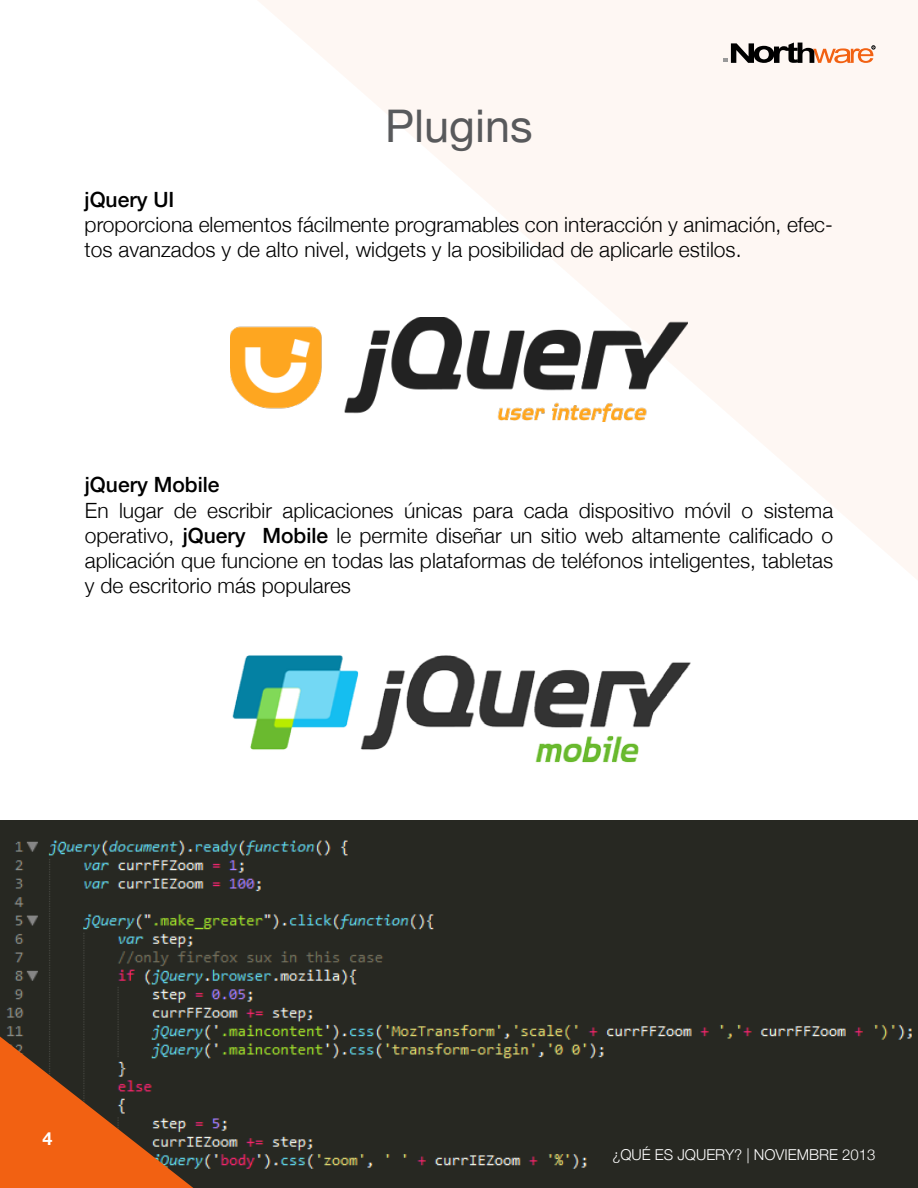
<style>
.page{position:relative;width:918px;height:1188px;background:#fff}
.page>*{position:absolute;margin:0;border:0;box-sizing:border-box;transform-origin:0 0}
.t1{font:45px "Helvetica Neue";color:#58595b}
.t2{font:300 21px/25.2px "Helvetica Neue";color:#000}
.t3{font:500 21px "Helvetica Neue";color:#000}
.t4{font:700 18px "Helvetica Neue";color:#fff}
.t5{font:300 15px "Helvetica Neue";color:#fff}
.s1{font-weight:500}
</style>
<div class="page">
<svg style="left:258px;top:0;width:660px;height:580px;fill:#fef7f3"></svg>
<svg style="left:723px;top:43px;width:152px;height:20px"></svg>
<img style="left:231px;top:318px;width:457px;height:104px">
<img style="left:232px;top:578px;width:528px;height:185px">
<img style="left:0;top:836px;width:918px;height:352px">
<svg style="left:0;top:1014px;width:219px;height:174px;background:#7a4321"></svg>
<div style="left:0;top:820px;width:918px;height:16px;background:#272822"></div>
<h1 class="t1" style="left:385px;top:94px;width:149px">Plugins</h1>
<p class="t3" style="left:85px;top:183px;width:91px">jQuery UI</p>
<p class="t2" style="left:85px;top:211px;width:750px">proporciona elementos fácilmente programables con interacción y animación, efec&shy;tos avanzados y de alto nivel, widgets y la posibilidad de aplicarle estilos.</p>
<p class="t3" style="left:85px;top:468px;width:136px">jQuery Mobile</p>
<p class="t2" style="left:85px;top:496px;width:750px;text-align:justify">En lugar de escribir aplicaciones únicas para cada dispositivo móvil o sistema operativo, <span class="s1">jQuery Mobile</span> le permite diseñar un sitio web altamente calificado o aplicación que funcione en todas las plataformas de teléfonos inteligentes, tabletas y de escritorio más populares</p>
<p class="t4" style="left:43px;top:1125px;width:12px">4</p>
<p class="t5" style="left:612px;top:1143px;width:265px">¿QUÉ ES JQUERY? | NOVIEMBRE 2013</p>
</div>
